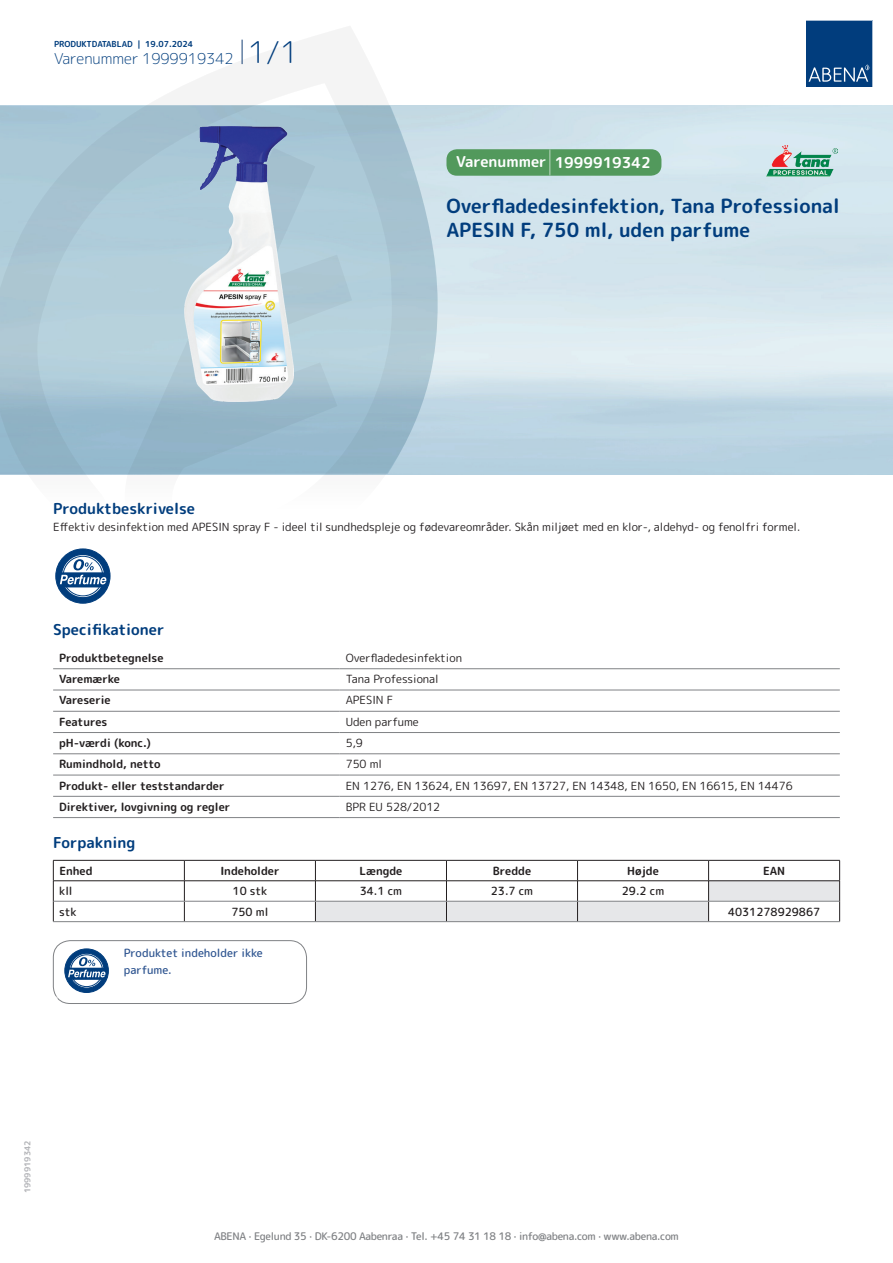
<style>
.page{position:relative;width:893px;height:1263px;background:#fff}
.page>*{position:absolute;margin:0;border:0;box-sizing:border-box;transform-origin:0 0}
.t1{font:700 19.5px/24px "Rounded Mplus 1 c";color:#013d7d}
.t2{font:700 15px "Rounded Mplus 1 c";color:#013d7d}
.t3{font:300 15px "Rounded Mplus 1 c";color:#013d7d}
.t4{font:700 15px "Rounded Mplus 1 c";color:#fff}
.t5{font:11.25px "Rounded Mplus 1 c";color:#231f20}
.t6{font:700 11.25px "Rounded Mplus 1 c";color:#231f20}
.t7{font:500 11.25px "Rounded Mplus 1 c";color:#231f20}
.t8{font:500 11.25px/16.5px "Rounded Mplus 1 c";color:#305691}
.t9{font:500 10.5px "Rounded Mplus 1 c";letter-spacing:-.03em;color:#808285}
.t10{font:700 10.5px "Rounded Mplus 1 c";color:#fff}
.t11{font:700 8.25px "Rounded Mplus 1 c";color:#013d7d}
.t12{font:700 8.25px "Rounded Mplus 1 c";color:#b2b3b7}
.s1{font-size:30px}
.s2{font-size:25.5px}
</style>
<div class="page">
<img style="left:439px;top:106px;width:454px;height:368px">
<svg style="left:0;top:26px;width:439px;height:578px"></svg>
<svg style="left:0;top:106px;width:438px;height:368px;fill:#aac7d4"></svg>
<svg style="left:242px;top:40px;width:1px;height:24px"></svg>
<svg style="left:806px;top:20px;width:67px;height:67px"></svg>
<img style="left:185px;top:127px;width:108px;height:275px">
<div style="left:56px;top:549px;width:54px;height:54px;background:#013d7d;border-radius:50%"></div>
<div style="left:55px;top:549px;width:55px;height:54px;border:1px solid #013d7d;border-radius:50%"></div>
<svg style="left:61px;top:554px;width:44px;height:44px"></svg>
<div style="left:61px;top:554px;width:44px;height:44px;border:1px solid #013d7d;border-radius:50%"></div>
<div style="left:63px;top:556px;width:40px;height:40px;border:1px solid #013d7d;border-radius:50%"></div>
<svg style="left:58px;top:559px;width:49px;height:28px"></svg>
<hr style="left:53px;top:668px;width:287px;height:1px;background:#808285">
<hr style="left:340px;top:668px;width:500px;height:1px;background:#808285">
<hr style="left:53px;top:690px;width:287px;height:1px;background:#808285">
<hr style="left:340px;top:690px;width:500px;height:1px;background:#808285">
<hr style="left:53px;top:711px;width:287px;height:1px;background:#808285">
<hr style="left:340px;top:711px;width:500px;height:1px;background:#808285">
<hr style="left:53px;top:732px;width:287px;height:1px;background:#808285">
<hr style="left:340px;top:732px;width:500px;height:1px;background:#808285">
<hr style="left:53px;top:753px;width:287px;height:1px;background:#808285">
<hr style="left:340px;top:753px;width:500px;height:1px;background:#808285">
<hr style="left:53px;top:775px;width:287px;height:1px;background:#808285">
<hr style="left:340px;top:775px;width:500px;height:1px;background:#808285">
<hr style="left:53px;top:796px;width:287px;height:1px;background:#808285">
<hr style="left:340px;top:796px;width:500px;height:1px;background:#808285">
<hr style="left:53px;top:817px;width:287px;height:1px;background:#808285">
<hr style="left:340px;top:817px;width:500px;height:1px;background:#808285">
<hr style="left:53px;top:860px;width:131px;height:1px;background:#231f20">
<hr style="left:184px;top:860px;width:131px;height:1px;background:#231f20">
<hr style="left:53px;top:880px;width:131px;height:1px;background:#231f20">
<hr style="left:184px;top:880px;width:131px;height:1px;background:#231f20">
<svg style="left:53px;top:860px;width:1px;height:61px"></svg>
<svg style="left:184px;top:860px;width:1px;height:61px"></svg>
<svg style="left:315px;top:860px;width:525px;height:61px"></svg>
<hr style="left:54px;top:901px;width:130px;height:1px;background:#808285">
<hr style="left:184px;top:901px;width:131px;height:1px;background:#808285">
<hr style="left:315px;top:901px;width:131px;height:1px;background:#808285">
<hr style="left:446px;top:901px;width:131px;height:1px;background:#808285">
<hr style="left:577px;top:901px;width:132px;height:1px;background:#808285">
<hr style="left:709px;top:901px;width:130px;height:1px;background:#808285">
<hr style="left:53px;top:921px;width:131px;height:1px;background:#808285">
<hr style="left:184px;top:921px;width:131px;height:1px;background:#808285">
<hr style="left:315px;top:921px;width:131px;height:1px;background:#808285">
<hr style="left:446px;top:921px;width:131px;height:1px;background:#808285">
<hr style="left:577px;top:921px;width:132px;height:1px;background:#808285">
<hr style="left:709px;top:921px;width:131px;height:1px;background:#808285">
<div style="left:65px;top:949px;width:43px;height:43px;background:#013d7d;border-radius:50%"></div>
<div style="left:65px;top:949px;width:44px;height:44px;border:1px solid #013d7d;border-radius:50%"></div>
<svg style="left:69px;top:953px;width:35px;height:35px"></svg>
<div style="left:69px;top:953px;width:36px;height:36px;border:1px solid #013d7d;border-radius:50%"></div>
<div style="left:71px;top:955px;width:32px;height:32px;border:1px solid #013d7d;border-radius:50%"></div>
<svg style="left:66px;top:957px;width:40px;height:23px"></svg>
<div style="left:53px;top:940px;width:254px;height:64px;border:1px solid #808285;border-radius:17px"></div>
<div style="left:446px;top:149px;width:215px;height:27px;background:#52995c;border-radius:10px"></div>
<img style="left:765px;top:146px;width:73px;height:30px">
<p class="t11" style="left:54px;top:38px;width:141px">PRODUKTDATABLAD | 19.07.2024</p>
<h2 class="t3" style="left:54px;top:48px;width:246px">Varenummer 1999919342 <span class="s1">1/1</span></h2>
<h2 class="t4" style="left:456px;top:152px;width:196px">Varenummer <span class="s2">|</span> 1999919342</h2>
<h1 class="t1" style="left:446px;top:194px;width:395px">Overfladedesinfektion, Tana Professional<br>APESIN F, 750 ml, uden parfume</h1>
<h2 class="t2" style="left:53px;top:498px;width:143px">Produktbeskrivelse</h2>
<p class="t5" style="left:53px;top:518px;width:749px">Effektiv desinfektion med APESIN spray F - ideel til sundhedspleje og fødevareområder. Skån miljøet med en klor-, aldehyd- og fenolfri formel.</p>
<h2 class="t2" style="left:53px;top:619px;width:113px">Specifikationer</h2>
<p class="t6" style="left:59px;top:650px;width:106px">Produktbetegnelse</p>
<p class="t5" style="left:346px;top:650px;width:118px">Overfladedesinfektion</p>
<p class="t6" style="left:59px;top:671px;width:62px">Varemærke</p>
<p class="t5" style="left:346px;top:671px;width:95px">Tana Professional</p>
<p class="t6" style="left:59px;top:692px;width:53px">Vareserie</p>
<p class="t5" style="left:346px;top:692px;width:49px">APESIN F</p>
<p class="t6" style="left:59px;top:714px;width:50px">Features</p>
<p class="t5" style="left:346px;top:714px;width:75px">Uden parfume</p>
<p class="t6" style="left:59px;top:735px;width:93px">pH-værdi (konc.)</p>
<p class="t5" style="left:346px;top:735px;width:19px">5,9</p>
<p class="t6" style="left:59px;top:756px;width:103px">Rumindhold, netto</p>
<p class="t5" style="left:346px;top:756px;width:38px">750 ml</p>
<p class="t6" style="left:59px;top:777px;width:167px">Produkt- eller teststandarder</p>
<p class="t5" style="left:346px;top:777px;width:449px">EN 1276, EN 13624, EN 13697, EN 13727, EN 14348, EN 1650, EN 16615, EN 14476</p>
<p class="t6" style="left:59px;top:799px;width:173px">Direktiver, lovgivning og regler</p>
<p class="t5" style="left:346px;top:799px;width:96px">BPR EU 528/2012</p>
<h2 class="t2" style="left:53px;top:832px;width:84px">Forpakning</h2>
<p class="t6" style="left:59px;top:863px;width:35px">Enhed</p>
<p class="t6" style="left:220px;top:863px;width:61px">Indeholder</p>
<p class="t6" style="left:359px;top:863px;width:44px">Længde</p>
<p class="t6" style="left:493px;top:863px;width:40px">Bredde</p>
<p class="t6" style="left:627px;top:863px;width:33px">Højde</p>
<p class="t6" style="left:763px;top:863px;width:24px">EAN</p>
<p class="t7" style="left:59px;top:883px;width:15px">kll</p>
<p class="t7" style="left:233px;top:883px;width:36px">10 stk</p>
<p class="t7" style="left:360px;top:883px;width:44px">34.1 cm</p>
<p class="t7" style="left:491px;top:883px;width:44px">23.7 cm</p>
<p class="t7" style="left:622px;top:883px;width:44px">29.2 cm</p>
<p class="t7" style="left:59px;top:903px;width:19px">stk</p>
<p class="t7" style="left:231px;top:903px;width:38px">750 ml</p>
<p class="t7" style="left:728px;top:903px;width:94px">4031278929867</p>
<p class="t8" style="left:124px;top:945px;width:140px">Produktet indeholder ikke parfume.</p>
<p class="t10" style="left:53px;top:992px;width:7px">*</p>
<p class="t12" style="left:22px;top:1193px;width:54px;rotate:-90deg">1999919342</p>
<p class="t9" style="left:214px;top:1229px;width:466px">ABENA · Egelund 35 · DK-6200 Aabenraa · Tel. +45 74 31 18 18 · info@abena.com · www.abena.com</p>
</div>
